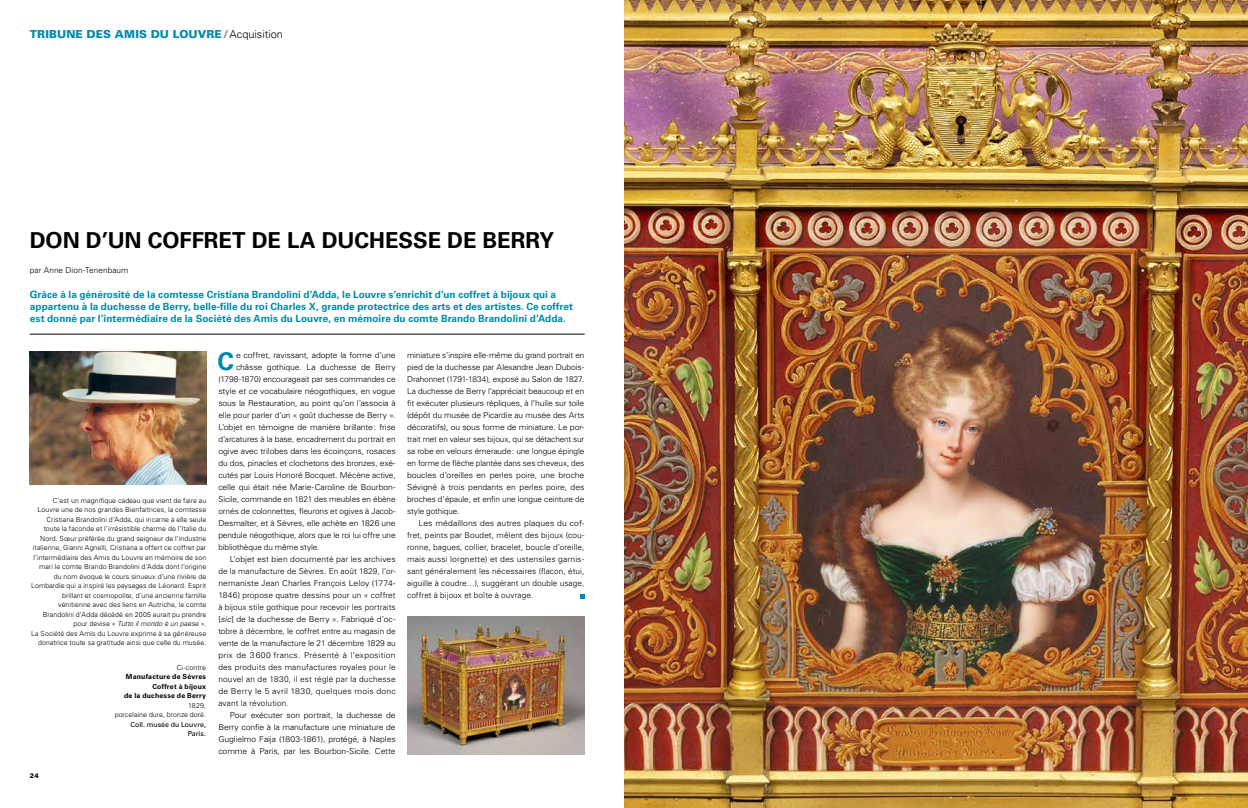
<style>
.page{position:relative;width:1248px;height:808px;background:#fff}
.page>*{position:absolute;margin:0;border:0;box-sizing:border-box;transform-origin:0 0}
.t1{font:700 24.8px "Univers LT Std";color:#008aac}
.t2{font:700 22px "Univers LT Std";color:#000}
.t3{font:900 11px "Univers LT Std";letter-spacing:.01em;color:#008aac}
.t4{font:700 10px/12px "Univers LT Std";letter-spacing:.005em;color:#008aac}
.t5{font:300 8.2px/12px "Univers LT Std";letter-spacing:-.01em;color:#000;text-align:justify}
.t6{font:300 8.2px/12px "Univers LT Std";letter-spacing:-.01em;color:#000;text-align:justify;scale:1.05 1}
.t7{font:300 8.2px "Univers LT Std";letter-spacing:.01em;color:#000}
.t8{font:300 8.2px "Univers LT Std";letter-spacing:-.01em;color:#000;scale:1.04 1}
.t9{font:300 8.2px "Univers LT Std";letter-spacing:.02em;color:#000;scale:1.05 1}
.t10{font:300 8.2px "Univers LT Std";letter-spacing:.015em;color:#000}
.t11{font:300 8.2px "Univers LT Std";letter-spacing:.02em;color:#000}
.t12{font:300 7px/9.5px "Univers LT Std";letter-spacing:.01em;color:#000;text-align:right}
.t13{font:700 7px/9.5px "Univers LT Std";letter-spacing:.025em;color:#000;text-align:right}
.t14{font:7px/9.5px "Univers LT Std";color:#000;text-align:right}
.t15{font:900 6.5px "Univers LT Std";color:#000}
.s1{font-family:"Univers LT Std X Black Ex";font-weight:400;color:#9c9e9f}
.s2{font-weight:300;color:#000}
.s3{font-style:italic}
</style>
<div class="page">
<hr style="left:30px;top:334px;width:554px;height:1px;background:#000">
<img style="left:30px;top:352px;width:176px;height:132px">
<img style="left:624px;top:0;width:623px;height:808px">
<img style="left:407px;top:616px;width:177px;height:138px">
<svg style="left:580px;top:594px;width:4px;height:4px"></svg>
<h3 class="t3" style="left:30px;top:27px;width:255px">TRIBUNE DES AMIS DU LOUVRE<span class="s1">/</span><span class="s2">Acquisition</span></h3>
<h2 class="t2" style="left:30px;top:227px;width:526px">Don d’un coffret de la duchesse de Berry</h2>
<p class="t5" style="left:30px;top:264px;width:100px">par Anne Dion-Tenenbaum</p>
<p class="t4" style="left:30px;top:289px;width:544px">Grâce à la générosité de la comtesse Cristiana Brandolini d’Adda, le Louvre s’enrichit d’un coffret à bijoux qui a appartenu à la duchesse de Berry, belle-fille du roi Charles X, grande protectrice des arts et des artistes. Ce coffret est donné par l’intermédiaire de la Société des Amis du Louvre, en mémoire du comte Brando Brandolini d’Adda.</p>
<h1 class="t1" style="left:217px;top:347px;width:17px">C</h1>
<p class="t6" style="left:236px;top:349px;width:153px">e coffret, ravissant, adopte la forme d’une</p>
<p class="t5" style="left:407px;top:349px;width:179px">miniature s’inspire elle-même du grand portrait en pied de la duchesse par Alexandre Jean Dubois-Drahonnet (1791-1834), exposé au Salon de 1827.<br>La duchesse de Berry l’appréciait beaucoup et en fit exécuter plusieurs répliques, à l’huile sur toile (dépôt du musée de Picardie au musée des Arts décoratifs), ou sous forme de miniature. Le por&shy;trait met en valeur ses bijoux, qui se détachent sur sa robe en velours émeraude: une longue épingle en forme de flèche plantée dans ses cheveux, des boucles d’oreilles en perles poire, une broche Sévigné à trois pendants en perles poire, des broches d’épaule, et enfin une longue ceinture de style gothique.</p>
<p class="t6" style="left:407px;top:517px;width:170px;text-indent:11px">Les médaillons des autres plaques du cof&shy;fret, peints par Boudet, mêlent des bijoux (cou&shy;ronne, bagues, collier, bracelet, boucle d’oreille, mais aussi lorgnette) et des ustensiles garnis&shy;sant généralement les nécessaires (flacon, étui, aiguille à coudre…), suggérant un double usage, coffret à bijoux et boîte à ouvrage.</p>
<p class="t6" style="left:236px;top:361px;width:153px">châsse gothique. La duchesse de Berry</p>
<p class="t5" style="left:218px;top:373px;width:179px">(1798-1870) encourageait par ses commandes ce</p>
<p class="t6" style="left:218px;top:385px;width:170px">style et ce vocabulaire néogothiques, en vogue</p>
<p class="t6" style="left:218px;top:397px;width:170px">sous la Restauration, au point qu’on l’associa à</p>
<p class="t5" style="left:218px;top:409px;width:179px">elle pour parler d’un « goût duchesse de Berry ».</p>
<p class="t6" style="left:218px;top:421px;width:170px">L’objet en témoigne de manière brillante: frise</p>
<p class="t5" style="left:218px;top:433px;width:179px">d’arcatures à la base, encadrement du portrait en</p>
<p class="t6" style="left:218px;top:445px;width:170px">ogive avec trilobes dans les écoinçons, rosaces</p>
<p class="t5" style="left:218px;top:457px;width:179px">du dos, pinacles et clochetons des bronzes, exé-</p>
<p class="t5" style="left:218px;top:469px;width:179px">cutés par Louis Honoré Bocquet. Mécène active,</p>
<p class="t6" style="left:218px;top:481px;width:170px">celle qui était née Marie-Caroline de Bourbon-</p>
<p class="t5" style="left:218px;top:493px;width:179px">Sicile, commande en 1821 des meubles en ébène</p>
<p class="t5" style="left:218px;top:505px;width:179px">ornés de colonnettes, fleurons et ogives à Jacob-</p>
<p class="t8" style="left:218px;top:518px;width:172px">Desmalter, et à Sèvres, elle achète en 1826 une</p>
<p class="t5" style="left:218px;top:529px;width:179px">pendule néogothique, alors que le roi lui offre une</p>
<p class="t5" style="left:218px;top:541px;width:103px">bibliothèque du même style.</p>
<p class="t8" style="left:230px;top:554px;width:161px">L’objet est bien documenté par les archives</p>
<p class="t7" style="left:218px;top:566px;width:179px">de la manufacture de Sèvres. En août 1829, l’or-</p>
<p class="t6" style="left:218px;top:577px;width:170px">nemaniste Jean Charles François Leloy (1774-</p>
<p class="t5" style="left:218px;top:589px;width:179px">1846) propose quatre dessins pour un « coffret</p>
<p class="t7" style="left:218px;top:602px;width:179px">à bijoux stile gothique pour recevoir les portraits</p>
<p class="t6" style="left:218px;top:613px;width:170px">[<span class="s3">sic</span>] de la duchesse de Berry ». Fabriqué d’oc-</p>
<p class="t5" style="left:218px;top:625px;width:179px">tobre à décembre, le coffret entre au magasin de</p>
<p class="t5" style="left:218px;top:637px;width:179px">vente de la manufacture le 21 décembre 1829 au</p>
<p class="t9" style="left:218px;top:650px;width:170px">prix de 3 600 francs. Présenté à l’exposition</p>
<p class="t10" style="left:218px;top:662px;width:179px">des produits des manufactures royales pour le</p>
<p class="t11" style="left:218px;top:674px;width:179px">nouvel an de 1830, il est réglé par la duchesse</p>
<p class="t9" style="left:218px;top:686px;width:170px">de Berry le 5 avril 1830, quelques mois donc</p>
<p class="t10" style="left:218px;top:698px;width:72px">avant la révolution.</p>
<p class="t6" style="left:230px;top:709px;width:159px">Pour exécuter son portrait, la duchesse de</p>
<p class="t6" style="left:218px;top:721px;width:170px">Berry confie à la manufacture une miniature de</p>
<p class="t6" style="left:218px;top:733px;width:170px">Guglielmo Faija (1803-1861), protégé, à Naples</p>
<p class="t6" style="left:218px;top:745px;width:170px">comme à Paris, par les Bourbon-Sicile. Cette</p>
<p class="t12" style="left:31px;top:496px;width:177px">C’est un magnifique cadeau que vient de faire au Louvre une de nos grandes Bienfaitrices, la comtesse Cristiana Brandolini d’Adda, qui incarne à elle seule toute la faconde et l’irrésistible charme de l’Italie du Nord. Sœur préférée du grand seigneur de l’industrie italienne, Gianni Agnelli, Cristiana a offert ce coffret par l’intermédiaire des Amis du Louvre en mémoire de son mari le comte Brando Brandolini d’Adda dont l’origine du nom évoque le cours sinueux d’une rivière de Lombardie qui a inspiré les paysages de Léonard. Esprit brillant et cosmopolite, d’une ancienne famille vénitienne avec des liens en Autriche, le comte Brandolini d’Adda décédé en 2005 aurait pu prendre pour devise « <span class="s3">Tutto il mondo è un paese</span> ».<br>La Société des Amis du Louvre exprime à sa généreuse donatrice toute sa gratitude ainsi que celle du musée.</p>
<p class="t12" style="left:177px;top:662px;width:31px">Ci-contre</p>
<p class="t13" style="left:124px;top:672px;width:83px">Manufacture de Sèvres<br>Coffret à bijoux<br>de la duchesse de Berry</p>
<p class="t12" style="left:115px;top:700px;width:93px">1829,<br>porcelaine dure, bronze doré.</p>
<p class="t14" style="left:130px;top:719px;width:77px">Coll. musée du Louvre,<br>Paris.</p>
<p class="t15" style="left:30px;top:772px;width:11px">24</p>
</div>
